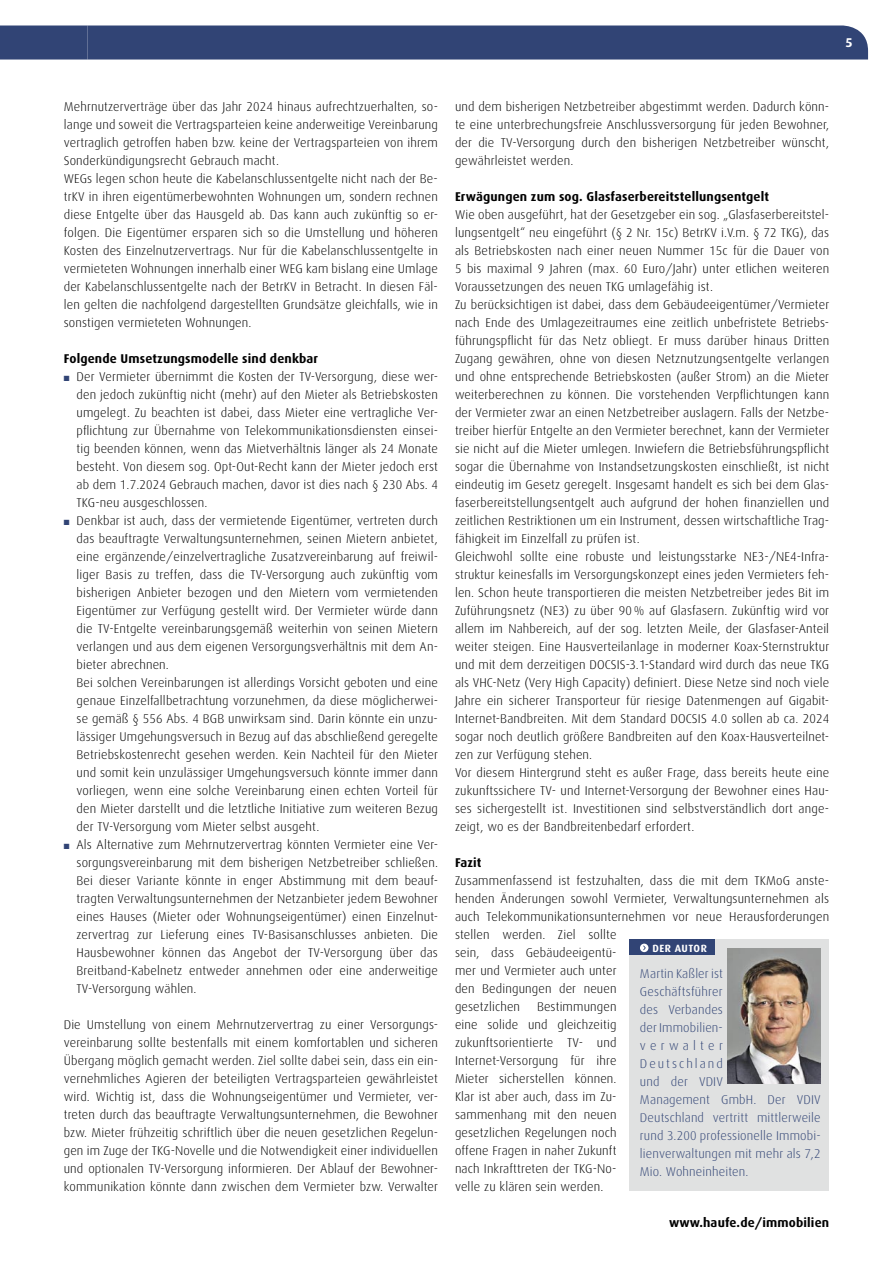
<style>
.page{position:relative;width:893px;height:1263px;background:#fff}
.page>*{position:absolute;margin:0;border:0;box-sizing:border-box;transform-origin:0 0}
.t1{font:300 12.75px/18px "Dax";letter-spacing:.01em;color:#000}
.t2{font:300 12.75px/18px "Dax";letter-spacing:.01em;color:#314475}
.t3{font:700 12.75px "Dax";letter-spacing:.01em;color:#000}
.t4{font:700 12.75px "Dax";color:#fff}
.t5{font:700 10.5px "Dax";letter-spacing:.05em;color:#fff}
.t6{font:7.5px "Zapf Dingbats";color:#314475}
</style>
<div class="page">
<div style="left:0;top:26px;width:868px;height:34px;background:#314475"></div>
<div style="left:629px;top:939px;width:200px;height:252px;background:#e0e1e1"></div>
<div style="left:629px;top:939px;width:85px;height:16px;background:#314475"></div>
<svg style="left:640px;top:944px;width:8px;height:8px"></svg>
<img style="left:727px;top:948px;width:94px;height:135px">
<p class="t4" style="left:845px;top:35px;width:9px">5</p>
<p class="t1" style="left:64px;top:98px;width:376px">Mehrnutzerverträge über das Jahr 2024 hinaus aufrechtzuerhalten, so&shy;lange und soweit die Vertragsparteien keine anderweitige Vereinbarung vertraglich getroffen haben bzw. keine der Vertragsparteien von ihrem Sonderkündigungsrecht Gebrauch macht.<br>WEGs legen schon heute die Kabelanschlussentgelte nicht nach der Be&shy;trKV in ihren eigentümerbewohnten Wohnungen um, sondern rechnen diese Entgelte über das Hausgeld ab. Das kann auch zukünftig so er&shy;folgen. Die Eigentümer ersparen sich so die Umstellung und höheren Kosten des Einzelnutzervertrags. Nur für die Kabelanschlussentgelte in vermieteten Wohnungen innerhalb einer WEG kam bislang eine Umlage der Kabelanschlussentgelte nach der BetrKV in Betracht. In diesen Fäl&shy;len gelten die nachfolgend dargestellten Grundsätze gleichfalls, wie in sonstigen vermieteten Wohnungen.</p>
<p class="t3" style="left:64px;top:352px;width:256px">Folgende Umsetzungsmodelle sind denkbar</p>
<p class="t1" style="left:77px;top:368px;width:363px">Der Vermieter übernimmt die Kosten der TV-Versorgung, diese wer&shy;den jedoch zukünftig nicht (mehr) auf den Mieter als Betriebskosten umgelegt. Zu beachten ist dabei, dass Mieter eine vertragliche Ver&shy;pflichtung zur Übernahme von Telekommunikationsdiensten einsei&shy;tig beenden können, wenn das Mietverhältnis länger als 24 Monate besteht. Von diesem sog. Opt-Out-Recht kann der Mieter jedoch erst ab dem 1.7.2024 Gebrauch machen, davor ist dies nach § 230 Abs. 4<br>TKG-neu ausgeschlossen.<br>Denkbar ist auch, dass der vermietende Eigentümer, vertreten durch das beauftragte Verwaltungsunternehmen, seinen Mietern anbietet, eine ergänzende/einzelvertragliche Zusatzvereinbarung auf freiwil&shy;liger Basis zu treffen, dass die TV-Versorgung auch zukünftig vom bisherigen Anbieter bezogen und den Mietern vom vermietenden Eigentümer zur Verfügung gestellt wird. Der Vermieter würde dann die TV-Entgelte vereinbarungsgemäß weiterhin von seinen Mietern verlangen und aus dem eigenen Versorgungsverhältnis mit dem An&shy;bieter abrechnen.<br>Bei solchen Vereinbarungen ist allerdings Vorsicht geboten und eine genaue Einzelfallbetrachtung vorzunehmen, da diese möglicherwei&shy;se gemäß § 556 Abs. 4 BGB unwirksam sind. Darin könnte ein unzu&shy;lässiger Umgehungsversuch in Bezug auf das abschließend geregelte Betriebskostenrecht gesehen werden. Kein Nachteil für den Mieter und somit kein unzulässiger Umgehungsversuch könnte immer dann vorliegen, wenn eine solche Vereinbarung einen echten Vorteil für den Mieter darstellt und die letztliche Initiative zum weiteren Bezug der TV-Versorgung vom Mieter selbst ausgeht.<br>Als Alternative zum Mehrnutzervertrag könnten Vermieter eine Ver&shy;sorgungsvereinbarung mit dem bisherigen Netzbetreiber schließen.<br>Bei dieser Variante könnte in enger Abstimmung mit dem beauf&shy;tragten Verwaltungsunternehmen der Netzanbieter jedem Bewohner eines Hauses (Mieter oder Wohnungseigentümer) einen Einzelnut&shy;zervertrag zur Lieferung eines TV-Basisanschlusses anbieten. Die Hausbewohner können das Angebot der TV-Versorgung über das Breitband-Kabelnetz entweder annehmen oder eine anderweitige TV-Versorgung wählen.</p>
<p class="t1" style="left:64px;top:1016px;width:376px;text-align:justify">Die Umstellung von einem Mehrnutzervertrag zu einer Versorgungs&shy;vereinbarung sollte bestenfalls mit einem komfortablen und sicheren Übergang möglich gemacht werden. Ziel sollte dabei sein, dass ein ein&shy;vernehmliches Agieren der beteiligten Vertragsparteien gewährleistet wird. Wichtig ist, dass die Wohnungseigentümer und Vermieter, ver&shy;treten durch das beauftragte Verwaltungsunternehmen, die Bewohner bzw. Mieter frühzeitig schriftlich über die neuen gesetzlichen Regelun&shy;gen im Zuge der TKG-Novelle und die Notwendigkeit einer individuellen und optionalen TV-Versorgung informieren. Der Ablauf der Bewohner&shy;kommunikation könnte dann zwischen dem Vermieter bzw. Verwalter</p>
<p class="t6" style="left:64px;top:375px;width:7px">■</p>
<p class="t6" style="left:64px;top:519px;width:7px">■</p>
<p class="t6" style="left:64px;top:843px;width:7px">■</p>
<p class="t1" style="left:455px;top:98px;width:376px;text-align:justify">und dem bisherigen Netzbetreiber abgestimmt werden. Dadurch könn&shy;te eine unterbrechungsfreie Anschlussversorgung für jeden Bewohner, der die TV-Versorgung durch den bisherigen Netzbetreiber wünscht, gewährleistet werden.</p>
<p class="t3" style="left:455px;top:190px;width:316px">Erwägungen zum sog. Glasfaserbereitstellungsentgelt</p>
<p class="t1" style="left:455px;top:206px;width:376px">Wie oben ausgeführt, hat der Gesetzgeber ein sog. „Glasfaserbereitstel&shy;lungsentgelt“ neu eingeführt (§ 2 Nr. 15c) BetrKV i.V.m. § 72 TKG), das als Betriebskosten nach einer neuen Nummer 15c für die Dauer von 5 bis maximal 9 Jahren (max. 60 Euro/Jahr) unter etlichen weiteren Voraussetzungen des neuen TKG umlagefähig ist.<br>Zu berücksichtigen ist dabei, dass dem Gebäudeeigentümer/Vermieter nach Ende des Umlagezeitraumes eine zeitlich unbefristete Betriebs&shy;führungspflicht für das Netz obliegt. Er muss darüber hinaus Dritten Zugang gewähren, ohne von diesen Netznutzungsentgelte verlangen und ohne entsprechende Betriebskosten (außer Strom) an die Mieter weiterberechnen zu können. Die vorstehenden Verpflichtungen kann der Vermieter zwar an einen Netzbetreiber auslagern. Falls der Netzbe&shy;treiber hierfür Entgelte an den Vermieter berechnet, kann der Vermieter sie nicht auf die Mieter umlegen. Inwiefern die Betriebsführungspflicht sogar die Übernahme von Instandsetzungskosten einschließt, ist nicht eindeutig im Gesetz geregelt. Insgesamt handelt es sich bei dem Glas&shy;faserbereitstellungsentgelt auch aufgrund der hohen finanziellen und zeitlichen Restriktionen um ein Instrument, dessen wirtschaftliche Trag&shy;fähigkeit im Einzelfall zu prüfen ist.<br>Gleichwohl sollte eine robuste und leistungsstarke NE3-/NE4-Infra&shy;struktur keinesfalls im Versorgungskonzept eines jeden Vermieters feh&shy;len. Schon heute transportieren die meisten Netzbetreiber jedes Bit im Zuführungsnetz (NE3) zu über 90 % auf Glasfasern. Zukünftig wird vor allem im Nahbereich, auf der sog. letzten Meile, der Glasfaser-Anteil weiter steigen. Eine Hausverteilanlage in moderner Koax-Sternstruktur und mit dem derzeitigen DOCSIS-3.1-Standard wird durch das neue TKG als VHC-Netz (Very High Capacity) definiert. Diese Netze sind noch viele Jahre ein sicherer Transporteur für riesige Datenmengen auf Gigabit-Internet-Bandbreiten. Mit dem Standard DOCSIS 4.0 sollen ab ca. 2024 sogar noch deutlich größere Bandbreiten auf den Koax-Hausverteilnet&shy;zen zur Verfügung stehen.<br>Vor diesem Hintergrund steht es außer Frage, dass bereits heute eine zukunftssichere TV- und Internet-Versorgung der Bewohner eines Hau&shy;ses sichergestellt ist. Investitionen sind selbstverständlich dort ange&shy;zeigt, wo es der Bandbreitenbedarf erfordert.</p>
<p class="t3" style="left:455px;top:856px;width:28px">Fazit</p>
<p class="t1" style="left:455px;top:872px;width:376px">Zusammenfassend ist festzuhalten, dass die mit dem TKMoG anste&shy;henden Änderungen sowohl Vermieter, Verwaltungsunternehmen als auch Telekommunikationsunternehmen vor neue Herausforderungen stellen werden. Ziel sollte<br>sein, dass Gebäudeeigentü-<br>mer und Vermieter auch unter<br>den Bedingungen der neuen<br>gesetzlichen</p>
<p class="t5" style="left:652px;top:942px;width:56px">DER AUTOR</p>
<p class="t2" style="left:640px;top:964px;width:182px">Martin Kaßler ist<br>Geschäftsführer<br>des Verbandes<br>der Immobilien-<br>verwalter<br>Deutschland<br>und der VDIV<br>Management GmbH. Der VDIV<br>Deutschland vertritt mittlerweile rund 3.200 professionelle Immobi&shy;lienverwaltungen mit mehr als 7,2<br>Mio. Wohneinheiten.</p>
<p class="t1" style="left:455px;top:998px;width:163px;text-align:justify;text-indent:82px">Bestimmungen eine solide und gleichzeitig zukunftsorientierte TV- und Internet-Versorgung für ihre Mieter sicherstellen können.<br>Klar ist aber auch, dass im Zu&shy;sammenhang mit den neuen gesetzlichen Regelungen noch offene Fragen in naher Zukunft nach Inkrafttreten der TKG-No&shy;velle zu klären sein werden.</p>
<p class="t3" style="left:669px;top:1216px;width:162px">www.haufe.de/immobilien</p>
</div>
